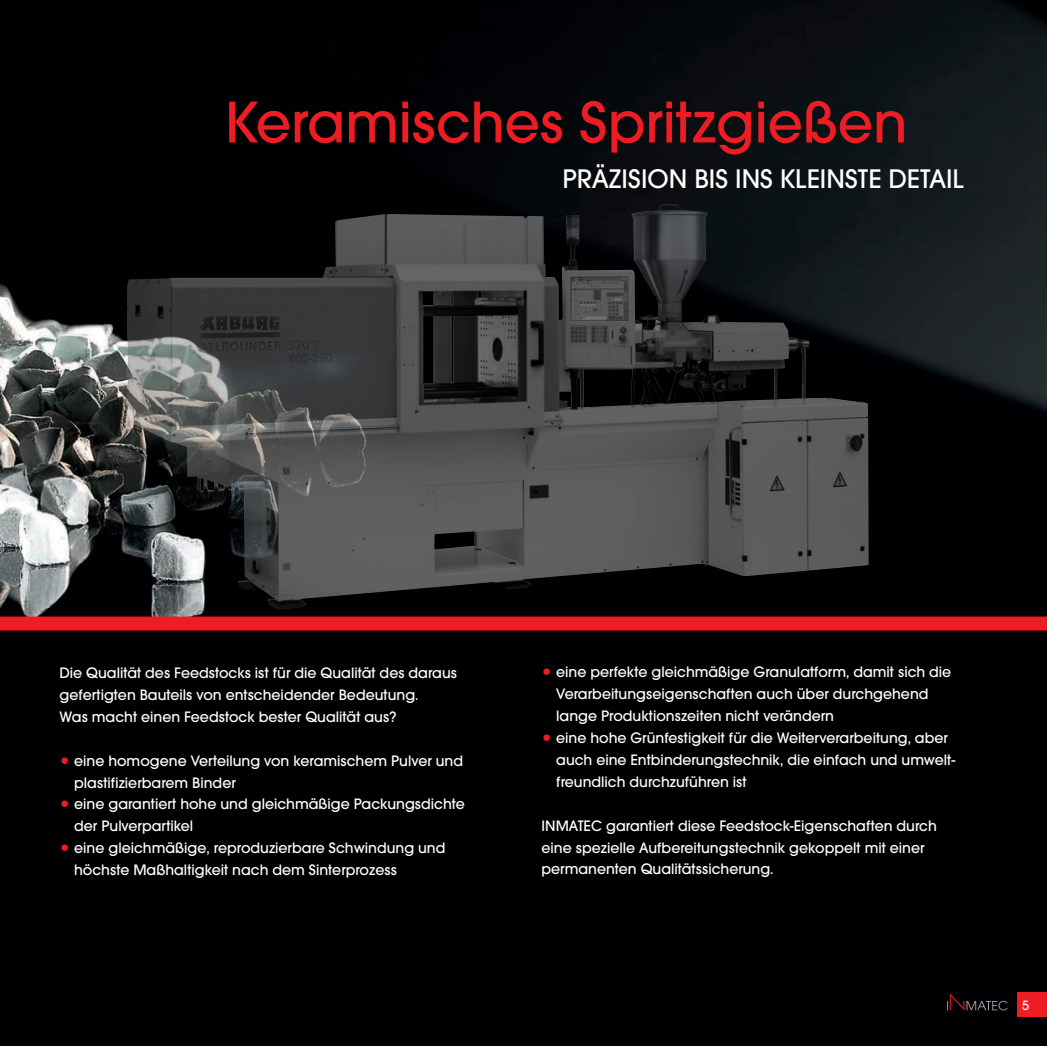
<style>
.page{position:relative;width:1047px;height:1046px;background:#fff}
.page>*{position:absolute;margin:0;border:0;box-sizing:border-box;transform-origin:0 0}
.t1{font:500 61.25px "Avant Garde Gothic Itc T";color:#ee1d23}
.t2{font:500 28px "Avant Garde Gothic Itc T";color:#fff}
.t3{font:500 15.75px/21.9px "Avant Garde Gothic Itc T";color:#fff}
.t4{font:500 14px "Avant Garde Gothic Itc T";color:#fff}
</style>
<div class="page">
<div style="left:0;top:628px;width:1047px;height:418px;background:#000002"></div>
<img style="left:0;top:0;width:1047px;height:616px">
<div style="left:0;top:616px;width:1047px;height:14px;background:#ee1d23"></div>
<img style="left:127px;top:206px;width:743px;height:404px">
<div style="left:1017px;top:992px;width:30px;height:25px;background:#ee1d23"></div>
<svg style="left:947px;top:993px;width:60px;height:17px"></svg>
<h1 class="t1" style="left:225px;top:86px;width:683px">Keramisches Spritzgießen</h1>
<h2 class="t2" style="left:562px;top:163px;width:403px">PRÄZISION BIS INS KLEINSTE DETAIL</h2>
<p class="t3" style="left:60px;top:662px;width:399px">Die Qualität des Feedstocks ist für die Qualität des daraus gefertigten Bauteils von entscheidender Bedeutung.<br>Was macht einen Feedstock bester Qualität aus?</p>
<p class="t3" style="left:74px;top:749px;width:392px">eine homogene Verteilung von keramischem Pulver und plastifizierbarem Binder<br>eine garantiert hohe und gleichmäßige Packungsdichte der Pulverpartikel<br>eine gleichmäßige, reproduzierbare Schwindung und höchste Maßhaltigkeit nach dem Sinterprozess</p>
<p class="t3" style="left:556px;top:661px;width:400px">eine perfekte gleichmäßige Granulatform, damit sich die Verarbeitungseigenschaften auch über durchgehend lange Produktionszeiten nicht verändern<br>eine hohe Grünfestigkeit für die Weiterverarbeitung, aber auch eine Entbinderungstechnik, die einfach und umwelt&shy;freundlich durchzuführen ist</p>
<p class="t3" style="left:541px;top:814px;width:397px">INMATEC garantiert diese Feedstock-Eigenschaften durch eine spezielle Aufbereitungstechnik gekoppelt mit einer permanenten Qualitätssicherung.</p>
<p class="t4" style="left:1022px;top:997px;width:8px">5</p>
</div>
